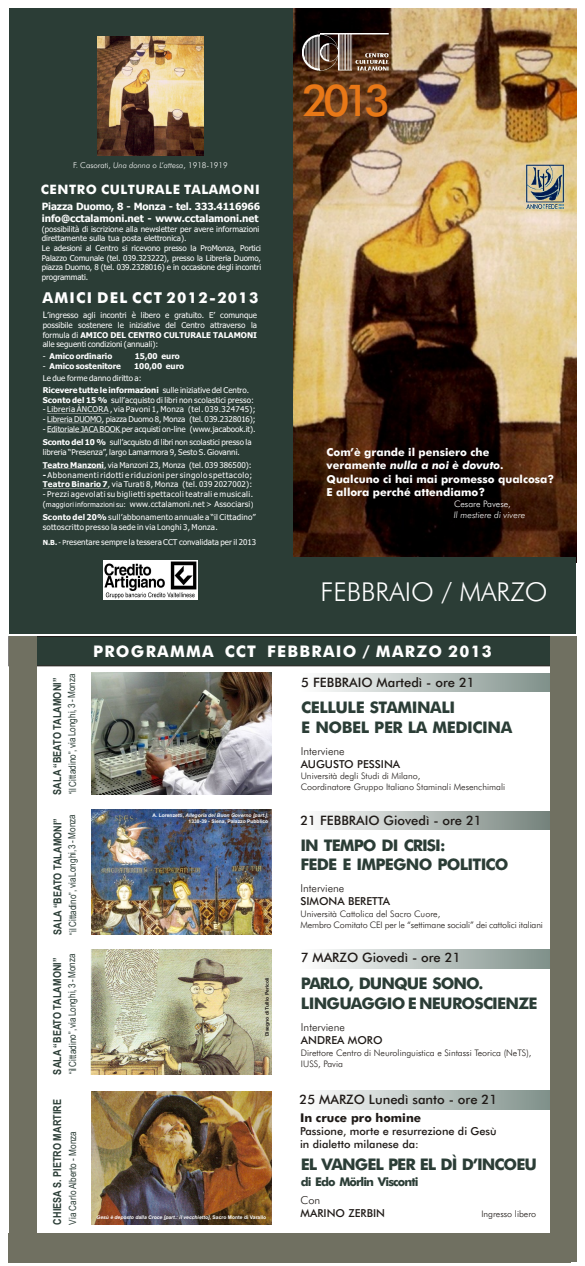
<style>
.page{position:relative;width:585px;height:1266px;background:#fff}
.page>*{position:absolute;margin:0;border:0;box-sizing:border-box;transform-origin:0 0}
.t1{font:500 44px "Futura BT";color:#e87817}
.t2{font:300 26px "Futura BT";color:#fff}
.t3{font:500 16px/19.2px "Futura BT";letter-spacing:-.045em;color:#2b3d36}
.t4{font:500 16px "Futura BT";letter-spacing:.08em;color:#fff}
.t5{font:500 15px "Futura BT";letter-spacing:.085em;color:#fff}
.t6{font:500 13px "Futura ABT";color:#1f1a17}
.t7{font:500 13px "Futura BT";letter-spacing:.045em;color:#fff}
.t8{font:500 12px "Futura BT";letter-spacing:-.075em;color:#2b3d36}
.t9{font:500 12px "Futura BT";color:#1f1a17}
.t10{font:500 11px/13.2px "Futura BT";color:#fff}
.t11{font:700 11px "Arial Narrow";letter-spacing:.005em;color:#2b3d36}
.t12{font:500 11px/13.2px "Futura BT";color:#1f1a17}
.t13{font:500 11px "Futura ABT";color:#1f1a17}
.t14{font:300 11px "Futura BT";color:#1f1a17}
.t15{font:10px "Arial Narrow";color:#2b3d36}
.t16{font:700 10px/12.1px "Tahoma";letter-spacing:-.01em;color:#fff}
.t17{font:300 9px/10.8px "Futura BT";color:#1f1a17}
.t18{font:italic 300 9px "Futura BT";color:#fff}
.t19{font:300 9px "Futura BT";color:#fff}
.t20{font:8px/9.7px "Tahoma";color:#fff}
.t21{font:8px/9.7px "Tahoma";letter-spacing:.045em;color:#fff}
.t22{font:8px/9.7px "Tahoma";letter-spacing:.06em;color:#fff}
.t23{font:8px/9.7px "Tahoma";letter-spacing:.025em;color:#fff}
.t24{font:700 8px "Tahoma";color:#fff}
.t25{font:8px "Tahoma";letter-spacing:.035em;color:#fff}
.t26{font:300 8px "Futura BT";color:#fff}
.t27{font:700 5px/5.6px "Arial";color:#fff;text-align:right}
.t28{font:italic 700 5px "Arial";color:#fff}
.t29{font:700 5px "Arial";letter-spacing:-.01em;color:#1f1a17}
.s1{font-style:italic}
.s2{font-size:9px}
.s3{font-weight:700}
.s4{font-weight:400}
.s5{font-size:7px}
.s6{font-weight:700;font-size:7px}
.s7{font-style:normal}
</style>
<div class="page">
<img style="left:292px;top:9px;width:285px;height:553px">
<img style="left:302px;top:34px;width:86px;height:36px">
<div style="left:9px;top:9px;width:283px;height:625px;background:#2b3d36"></div>
<img style="left:98px;top:37px;width:105px;height:118px">
<div style="left:292px;top:557px;width:284px;height:76px;background:#2b3d36"></div>
<hr style="left:47px;top:413px;width:62px;height:1px;background:#fff">
<hr style="left:47px;top:423px;width:55px;height:1px;background:#fff">
<hr style="left:47px;top:432px;width:75px;height:1px;background:#fff">
<hr style="left:43px;top:468px;width:61px;height:1px;background:#fff">
<hr style="left:43px;top:488px;width:65px;height:1px;background:#fff">
<img style="left:104px;top:560px;width:93px;height:40px">
<svg style="left:318px;top:811px;width:232px;height:18px;background:#b4bbb8"></svg>
<svg style="left:321px;top:949px;width:229px;height:19px;background:#b9c2bf"></svg>
<svg style="left:320px;top:1090px;width:230px;height:19px;background:#b9c2bf"></svg>
<svg style="left:321px;top:673px;width:229px;height:18px;background:#b9c3bf"></svg>
<div style="left:37px;top:636px;width:513px;height:30px;background:#2b3d36"></div>
<div style="left:9px;top:1232px;width:562px;height:29px;background:#707061"></div>
<img style="left:91px;top:1091px;width:181px;height:133px">
<div style="left:9px;top:636px;width:28px;height:625px;background:#707061"></div>
<div style="left:550px;top:636px;width:26px;height:625px;background:#707061"></div>
<img style="left:91px;top:809px;width:180px;height:125px">
<img style="left:91px;top:672px;width:180px;height:122px">
<img style="left:91px;top:949px;width:180px;height:125px">
<img style="left:524px;top:164px;width:41px;height:46px">
<p class="t26" style="left:73px;top:162px;width:156px">F. Casorati, <span class="s1">Una donna</span> o <span class="s1">L’attesa</span>, 1918-1919</p>
<h3 class="t7" style="left:41px;top:184px;width:220px">CENTRO CULTURALE TALAMONI</h3>
<p class="t16" style="left:42px;top:201px;width:220px">Piazza Duomo, 8 - Monza - tel. 333.4116966 info@cctalamoni.net - www.cctalamoni.net</p>
<p class="t20" style="left:42px;top:225px;width:221px">(possibilità di iscrizione alla newsletter per avere informazioni direttamente sulla tua posta elettronica).<br>Le adesioni al Centro si ricevono presso la ProMonza, Portici Palazzo Comunale (tel. 039.323222), presso la Libreria Duomo, piazza Duomo, 8 (tel. 039.2328016) e in occasione degli incontri programmati.</p>
<p class="t20" style="left:43px;top:311px;width:216px;text-align:justify"><span class="s2">L</span>’ingresso agli incontri è libero e gratuito. E’ comunque possibile sostenere le iniziative del Centro attraverso la formula di <span class="s3">AMICO DEL CENTRO CULTURALE TALAMONI </span>alle seguenti condizioni (annuali):</p>
<p class="t24" style="left:43px;top:353px;width:71px"><span class="s4">-</span> Amico ordinario</p>
<p class="t24" style="left:135px;top:353px;width:46px">15,00 euro</p>
<p class="t24" style="left:43px;top:363px;width:80px"><span class="s4">-</span> Amico sostenitore</p>
<p class="t24" style="left:134px;top:363px;width:51px">100,00 euro</p>
<p class="t20" style="left:43px;top:372px;width:208px;line-height:12.1px">Le due forme danno diritto a:<br><span class="s3">Ricevere tutte le informazioni</span> sulle iniziative del Centro.</p>
<p class="t20" style="left:43px;top:395px;width:213px"><span class="s3">Sconto del 15 %</span> sull’acquisto di libri non scolastici presso:</p>
<p class="t25" style="left:43px;top:406px;width:214px">- Libreria ÀNCORA , via Pavoni 1, Monza (tel. 039.324745);</p>
<p class="t20" style="left:43px;top:415px;width:214px">- Libreria DUOMO, piazza Duomo 8, Monza (tel. 039.2328016);</p>
<p class="t20" style="left:43px;top:423px;width:214px;line-height:13.3px">- Editoriale JACA BOOK per acquisti on-line (www.jacabook.it).<br><span class="s3">Sconto del 10 %</span> sull’acquisto di libri non scolastici presso la</p>
<p class="t20" style="left:43px;top:445px;width:210px;line-height:13.3px">libreria “Presenza”, largo Lamarmora 9, Sesto S. Giovanni.<br><span class="s3">Teatro Manzoni</span>, via Manzoni 23, Monza (tel. 039 386500):</p>
<p class="t22" style="left:43px;top:470px;width:211px"><span class="s3">-</span> Abbonamenti ridotti e riduzioni per singolo spettacolo;<br><span class="s3">Teatro Binario 7</span>, via Turati 8, Monza (tel. 039 2027002):</p>
<p class="t21" style="left:43px;top:490px;width:212px">- Prezzi agevolati su biglietti spettacoli teatrali e musicali. (<span class="s5">maggiori informazioni su:</span> www.cctalamoni.net &gt; Associarsi<span class="s5">)</span></p>
<p class="t23" style="left:43px;top:512px;width:215px"><span class="s3">Sconto del 20%</span> sull’abbonamento annuale a “il Cittadino” sottoscritto presso la sede in via Longhi 3, Monza.</p>
<p class="t20" style="left:43px;top:538px;width:215px"><span class="s6">N.B.</span> <span class="s5">- P</span>resentare sempre la tessera CCT convalidata per il 2013</p>
<h3 class="t5" style="left:42px;top:292px;width:218px">AMICI DEL CCT 2012-2013</h3>
<h1 class="t1" style="left:302px;top:83px;width:90px">2013</h1>
<h3 class="t10" style="left:327px;top:446px;width:229px">Com’è grande il pensiero che<br>veramente <span class="s1">nulla a noi è dovuto</span>.<br>Qualcuno ci hai mai promesso qualcosa?<br>E allora perché attendiamo?</h3>
<p class="t19" style="left:454px;top:500px;width:58px">Cesare Pavese,</p>
<p class="t18" style="left:454px;top:511px;width:73px">Il mestiere di vivere</p>
<h2 class="t2" style="left:320px;top:581px;width:229px">FEBBRAIO / MARZO</h2>
<p class="t15" style="left:69px;top:794px;width:122px;rotate:-91deg">“ilCit at d ni o”, v ai Longhi, 3 -Monza</p>
<h3 class="t11" style="left:53px;top:794px;width:118px;rotate:-90deg">SALA “BEATO TALAMONI”</h3>
<p class="t15" style="left:70px;top:934px;width:122px;rotate:-91deg">“ilCit at d ni o”, v ai Longhi, 3 -Monza</p>
<h3 class="t11" style="left:53px;top:934px;width:118px;rotate:-90deg">SALA “BEATO TALAMONI”</h3>
<p class="t15" style="left:69px;top:1074px;width:122px;rotate:-91deg">“ilCit at d ni o”, v ai Longhi, 3 -Monza</p>
<h3 class="t11" style="left:53px;top:1074px;width:118px;rotate:-90deg">SALA “BEATO TALAMONI”</h3>
<h3 class="t11" style="left:53px;top:1224px;width:127px;rotate:-90deg">CHIESA S. PIETRO MARTIRE</h3>
<p class="t15" style="left:69px;top:1224px;width:95px;rotate:-90deg">Via Carlo Alberto - Monza</p>
<h3 class="t4" style="left:93px;top:645px;width:400px">PROGRAMMA CCT FEBBRAIO / MARZO 2013</h3>
<h3 class="t6" style="left:301px;top:676px;width:175px">5 FEBBRAIO Martedì - ore 21</h3>
<p class="t27" style="left:152px;top:812px;width:118px">A. Lorenzetti, <span class="s1">Allegoria del Buon Governo [part.]</span>,<br>1338-39 - Siena, Palazzo Pubblico</p>
<p class="t29" style="left:265px;top:1036px;width:60px;rotate:-90deg">Disegno di Tullio Pericoli</p>
<p class="t28" style="left:96px;top:1215px;width:171px">Gesù è deposto dalla Croce [part.: il vecchietto]<span class="s7">, Sacro Monte di Varallo</span></p>
<h3 class="t3" style="left:301px;top:699px;width:212px">CELLULE STAMINALI<br>E NOBEL PER LA MEDICINA</h3>
<h3 class="t14" style="left:301px;top:746px;width:45px">Interviene</h3>
<h3 class="t13" style="left:301px;top:759px;width:101px">AUGUSTO PESSINA</h3>
<p class="t17" style="left:301px;top:771px;width:206px">Università degli Studi di Milano,<br>Coordinatore Gruppo Italiano Staminali Mesenchimali</p>
<h3 class="t6" style="left:300px;top:814px;width:183px">21 FEBBRAIO Giovedì - ore 21</h3>
<h3 class="t3" style="left:300px;top:836px;width:210px">IN TEMPO DI CRISI:<br>FEDE E IMPEGNO POLITICO</h3>
<h3 class="t14" style="left:300px;top:883px;width:45px">Interviene</h3>
<h3 class="t13" style="left:300px;top:897px;width:91px">SIMONA BERETTA</h3>
<p class="t17" style="left:300px;top:908px;width:244px">Università Cattolica del Sacro Cuore,<br>Membro Comitato CEI per le “settimane sociali” dei cattolici italiani</p>
<h3 class="t6" style="left:301px;top:952px;width:161px">7 MARZO Giovedì - ore 21</h3>
<h3 class="t3" style="left:301px;top:975px;width:238px">PARLO, DUNQUE SONO.<br>LINGUAGGIO E NEUROSCIENZE</h3>
<h3 class="t14" style="left:301px;top:1022px;width:45px">Interviene</h3>
<h3 class="t13" style="left:301px;top:1035px;width:83px">ANDREA MORO</h3>
<p class="t17" style="left:301px;top:1047px;width:232px">Direttore Centro di Neurolinguistica e Sintassi Teorica (NeTS),<br>IUSS, Pavia</p>
<h3 class="t6" style="left:300px;top:1093px;width:199px">25 MARZO Lunedì santo - ore 21</h3>
<h3 class="t9" style="left:300px;top:1112px;width:123px">In cruce pro homine</h3>
<h3 class="t12" style="left:300px;top:1125px;width:198px">Passione, morte e resurrezione di Gesù in dialetto milanese da:</h3>
<h3 class="t3" style="left:301px;top:1156px;width:238px">EL VANGEL PER EL DÌ D’INCOEU</h3>
<h3 class="t8" style="left:301px;top:1176px;width:119px">di Edo Mörlin Visconti</h3>
<h3 class="t14" style="left:301px;top:1195px;width:21px">Con</h3>
<h3 class="t13" style="left:301px;top:1208px;width:86px">MARINO ZERBIN</h3>
<p class="t17" style="left:481px;top:1209px;width:56px">Ingresso libero</p>
</div>
